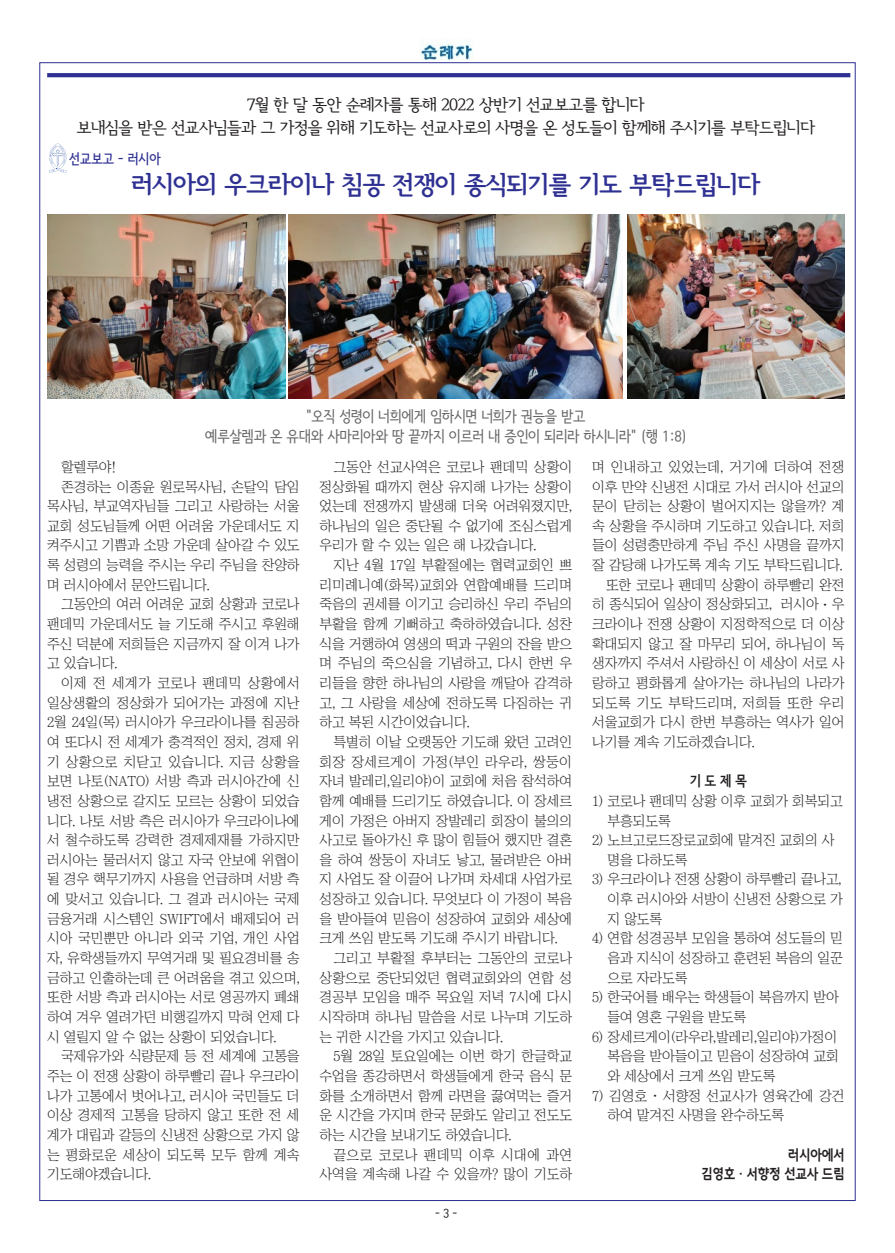
<style>
.page{position:relative;width:895px;height:1253px;background:#fff}
.page>*{position:absolute;margin:0;border:0;box-sizing:border-box;transform-origin:0 0}
.t1{font:25.2px "Seoul Hangang EB";letter-spacing:-.025em;color:#2e3092}
.t2{font:16.8px "Seoul Hangang M";letter-spacing:-.05em;color:#231f20}
.t3{font:15.45px "Se N CM";letter-spacing:-.025em;color:#67676a}
.t4{font:14.1px/19.6px "Chosunilbo NM";letter-spacing:-.01em;color:#231f20;text-align:justify}
.t5{font:14.1px "Goyang Deogyang B";letter-spacing:-.025em;color:#231f20;scale:.9 1}
.t6{font:14.1px "Se N CB";color:#2e3092}
.t7{font:14.1px "Se N CEB";color:#231f20}
.t8{font:12.6px "Se N CM";color:#231f20}
.s1{font-family:"Goyang Deogyang B"}
.s2{color:#fff}
</style>
<div class="page">
<img style="left:420px;top:43px;width:53px;height:17px">
<svg style="left:47px;top:73px;width:803px;height:4px;background:#323494"></svg>
<svg style="left:49px;top:143px;width:17px;height:30px"></svg>
<img style="left:47px;top:215px;width:238px;height:183px">
<img style="left:288px;top:215px;width:335px;height:183px">
<img style="left:627px;top:215px;width:217px;height:183px">
<p class="t2" style="left:247px;top:97px;width:399px">7월 한 달 동안 순례자를 통해 2022 상반기 선교보고를 합니다</p>
<p class="t2" style="left:76px;top:119px;width:740px">보내심을 받은 선교사님들과 그 가정을 위해 기도하는 선교사로의 사명을 온 성도들이 함께해 주시기를 부탁드립니다</p>
<p class="t6" style="left:69px;top:151px;width:93px">선교보고 - 러시아</p>
<p class="t1" style="left:131px;top:171px;width:630px">러시아의 우크라이나 침공 전쟁이 종식되기를 기도 부탁드립니다</p>
<p class="t3" style="left:306px;top:408px;width:281px">"오직 성령이 너희에게 임하시면 너희가 권능을 받고</p>
<p class="t3" style="left:205px;top:429px;width:483px">예루살렘과 온 유대와 사마리아와 땅 끝까지 이르러 내 증인이 되리라 하시니라" (행 1:8)</p>
<p class="t4" style="left:61px;top:457px;width:57px">할렐루야!</p>
<p class="t4" style="left:47px;top:476px;width:254px;text-indent:14px">존경하는 이종윤 원로목사님, 손달익 담임 목사님, 부교역자님들 그리고 사랑하는 서울 교회 성도님들께 어떤 어려움 가운데서도 지 켜주시고 기쁨과 소망 가운데 살아갈 수 있도 록 성령의 능력을 주시는 우리 주님을 찬양하 며 러시아에서 문안드립니다.</p>
<p class="t4" style="left:47px;top:594px;width:254px;text-indent:14px">그동안의 여러 어려운 교회 상황과 코로나 팬데믹 가운데서도 늘 기도해 주시고 후원해 주신 덕분에 저희들은 지금까지 잘 이겨 나가 고 있습니다.</p>
<p class="t4" style="left:47px;top:673px;width:254px;text-indent:14px">이제 전 세계가 코로나 팬데믹 상황에서 일상생활의 정상화가 되어가는 과정에 지난 2월 24일(목) 러시아가 우크라이나를 침공하 여 또다시 전 세계가 충격적인 정치, 경제 위 기 상황으로 치닫고 있습니다. 지금 상황을 보면 나토(NATO) 서방 측과 러시아간에 신 냉전 상황으로 갈지도 모르는 상황이 되었습 니다. 나토 서방 측은 러시아가 우크라이나에 서 철수하도록 강력한 경제제재를 가하지만 러시아는 물러서지 않고 자국 안보에 위협이 될 경우 핵무기까지 사용을 언급하며 서방 측 에 맞서고 있습니다. 그 결과 러시아는 국제 금융거래 시스템인 SWIFT에서 배제되어 러 시아 국민뿐만 아니라 외국 기업, 개인 사업 자, 유학생들까지 무역거래 및 필요경비를 송 금하고 인출하는데 큰 어려움을 겪고 있으며, 또한 서방 측과 러시아는 서로 영공까지 폐쇄 하여 겨우 열려가던 비행길까지 막혀 언제 다 시 열릴지 알 수 없는 상황이 되었습니다.</p>
<p class="t4" style="left:47px;top:1046px;width:254px;text-indent:14px">국제유가와 식량문제 등 전 세계에 고통을 주는 이 전쟁 상황이 하루빨리 끝나 우크라이 나가 고통에서 벗어나고, 러시아 국민들도 더 이상 경제적 고통을 당하지 않고 또한 전 세 계가 대립과 갈등의 신냉전 상황으로 가지 않 는 평화로운 세상이 되도록 모두 함께 계속 기도해야겠습니다.</p>
<p class="t4" style="left:319px;top:457px;width:254px;text-indent:14px">그동안 선교사역은 코로나 팬데믹 상황이 정상화될 때까지 현상 유지해 나가는 상황이 었는데 전쟁까지 발생해 더욱 어려워졌지만, 하나님의 일은 중단될 수 없기에 조심스럽게 우리가 할 수 있는 일은 해 나갔습니다.</p>
<p class="t4" style="left:319px;top:555px;width:254px;text-indent:14px">지난 4월 17일 부활절에는 협력교회인 쁘 리미례니예(화목)교회와 연합예배를 드리며 죽음의 권세를 이기고 승리하신 우리 주님의 부활을 함께 기뻐하고 축하하였습니다. 성찬 식을 거행하여 영생의 떡과 구원의 잔을 받으 며 주님의 죽으심을 기념하고, 다시 한번 우 리들을 향한 하나님의 사랑을 깨달아 감격하 고, 그 사랑을 세상에 전하도록 다짐하는 귀 하고 복된 시간이었습니다.</p>
<p class="t4" style="left:319px;top:732px;width:254px;text-indent:14px">특별히 이날 오랫동안 기도해 왔던 고려인 회장 장세르게이 가정(부인 라우라, 쌍둥이 자녀 발레리,일리야)이 교회에 처음 참석하여 함께 예배를 드리기도 하였습니다. 이 장세르 게이 가정은 아버지 장발레리 회장이 불의의 사고로 돌아가신 후 많이 힘들어 했지만 결혼 을 하여 쌍둥이 자녀도 낳고, 물려받은 아버 지 사업도 잘 이끌어 나가며 차세대 사업가로 성장하고 있습니다. 무엇보다 이 가정이 복음 을 받아들여 믿음이 성장하여 교회와 세상에 크게 쓰임 받도록 기도해 주시기 바랍니다.</p>
<p class="t4" style="left:319px;top:948px;width:254px;text-indent:14px">그리고 부활절 후부터는 그동안의 코로나 상황으로 중단되었던 협력교회와의 연합 성 경공부 모임을 매주 목요일 저녁 7시에 다시 시작하며 하나님 말씀을 서로 나누며 기도하 는 귀한 시간을 가지고 있습니다.</p>
<p class="t4" style="left:319px;top:1046px;width:254px;text-indent:14px">5월 28일 토요일에는 이번 학기 한글학교 수업을 종강하면서 학생들에게 한국 음식 문 화를 소개하면서 함께 라면을 끓여먹는 즐거 운 시간을 가지며 한국 문화도 알리고 전도도 하는 시간을 보내기도 하였습니다.</p>
<p class="t4" style="left:319px;top:1144px;width:254px;text-align:right">끝으로 코로나 팬데믹 이후 시대에 과연 사역을 계속해 나갈 수 있을까? 많이 기도하</p>
<p class="t8" style="left:435px;top:1206px;width:24px">- 3 -</p>
<p class="t4" style="left:592px;top:457px;width:254px">며 인내하고 있었는데, 거기에 더하여 전쟁 이후 만약 신냉전 시대로 가서 러시아 선교의 문이 닫히는 상황이 벌어지지는 않을까? 계 속 상황을 주시하며 기도하고 있습니다. 저희 들이 성령충만하게 주님 주신 사명을 끝까지 잘 감당해 나가도록 계속 기도 부탁드립니다.</p>
<p class="t4" style="left:592px;top:574px;width:254px;text-indent:14px">또한 코로나 팬데믹 상황이 하루빨리 완전 히 종식되어 일상이 정상화되고, 러시아 <span class="s1">·</span> 우 크라이나 전쟁 상황이 지정학적으로 더 이상 확대되지 않고 잘 마무리 되어, 하나님이 독 생자까지 주셔서 사랑하신 이 세상이 서로 사 랑하고 평화롭게 살아가는 하나님의 나라가 되도록 기도 부탁드리며, 저희들 또한 우리 서울교회가 다시 한번 부흥하는 역사가 일어 나기를 계속 기도하겠습니다.</p>
<p class="t7" style="left:690px;top:773px;width:58px">기 도 제 목</p>
<p class="t4" style="left:592px;top:790px;width:252px">1) 코로나 팬데믹 상황 이후 교회가 회복되고</p>
<p class="t4" style="left:592px;top:810px;width:80px"><span class="s2">1)</span> 부흥되도록</p>
<p class="t4" style="left:592px;top:830px;width:244px">2) 노브고로드장로교회에 맡겨진 교회의 사</p>
<p class="t4" style="left:592px;top:849px;width:97px"><span class="s2">1)</span> 명을 다하도록</p>
<p class="t4" style="left:592px;top:869px;width:251px">3) 우크라이나 전쟁 상황이 하루빨리 끝나고,</p>
<p class="t4" style="left:592px;top:889px;width:252px"><span class="s2">1)</span> 이후 러시아와 서방이 신냉전 상황으로 가</p>
<p class="t4" style="left:592px;top:908px;width:72px"><span class="s2">1)</span> 지 않도록</p>
<p class="t4" style="left:592px;top:928px;width:252px">4) 연합 성경공부 모임을 통하여 성도들의 믿</p>
<p class="t4" style="left:592px;top:948px;width:252px"><span class="s2">1)</span> 음과 지식이 성장하고 훈련된 복음의 일꾼</p>
<p class="t4" style="left:592px;top:967px;width:97px"><span class="s2">1)</span> 으로 자라도록</p>
<p class="t4" style="left:592px;top:987px;width:248px">5) 한국어를 배우는 학생들이 복음까지 받아</p>
<p class="t4" style="left:592px;top:1006px;width:156px"><span class="s2">1)</span> 들여 영혼 구원을 받도록</p>
<p class="t4" style="left:592px;top:1026px;width:247px">6) 장세르게이(라우라,발레리,일리야)가정이</p>
<p class="t4" style="left:592px;top:1046px;width:248px"><span class="s2">1)</span> 복음을 받아들이고 믿음이 성장하여 교회</p>
<p class="t4" style="left:592px;top:1065px;width:185px"><span class="s2">1)</span> 와 세상에서 크게 쓰임 받도록</p>
<p class="t4" style="left:592px;top:1085px;width:254px">7) 김영호 <span class="s1">·</span> 서향정 선교사가 영육간에 강건</p>
<p class="t4" style="left:592px;top:1105px;width:194px"><span class="s2">1)</span> 하여 맡겨진 사명을 완수하도록</p>
<p class="t5" style="left:787px;top:1146px;width:65px">러시아에서</p>
<p class="t5" style="left:701px;top:1166px;width:161px">김영호 · 서향정 선교사 드림</p>
</div>
